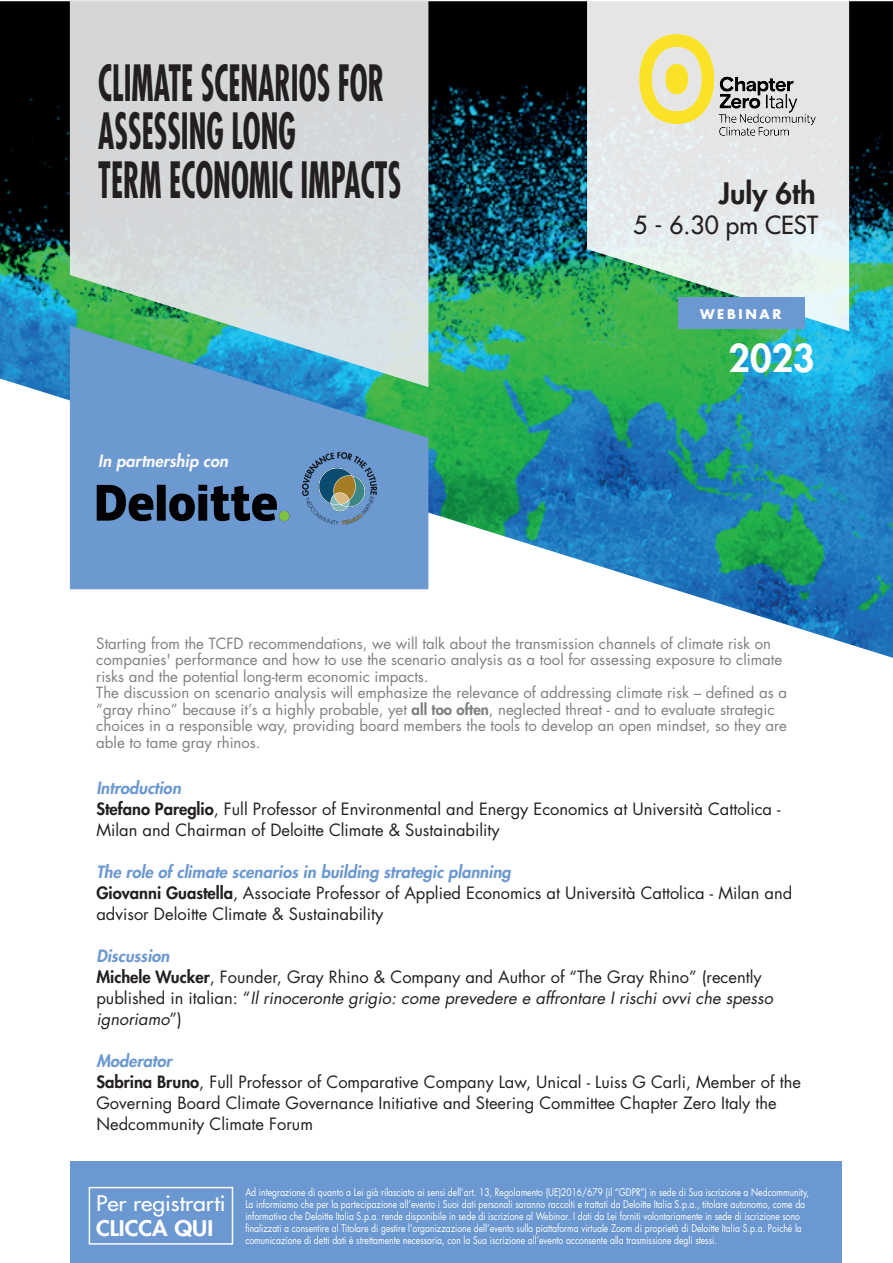
<style>
.page{position:relative;width:893px;height:1263px;background:#fff}
.page>*{position:absolute;margin:0;border:0;box-sizing:border-box;transform-origin:0 0}
.t1{font:700 condensed 48.6px/48.6px "Futura Std";color:#231f20;scale:.63 1}
.t2{font:37.95px "Myriad Pro";color:#fff;scale:.24 1}
.t3{font:800 37.2px "Futura Std";color:#fff}
.t4{font:800 28.8px "Futura Std";color:#231f20}
.t5{font:500 24.3px "Futura Std";color:#231f20}
.t6{font:500 21px "Futura Std";color:#fff;scale:1.09 1}
.t7{font:800 21px "Futura Std";color:#fff;scale:1.09 1}
.t8{font:16.5px/21px "Futura Std";color:#231f20}
.t9{font:italic 800 16.5px "Futura Std";color:#f7f8f7}
.t10{font:15px/16.5px "Futura Std";color:#7c7f81}
.t11{font:700 13.05px "Futura Std";letter-spacing:.2em;color:#fff}
.t12{font:10.35px/12px "Futura Std";color:#fff;scale:.83 1}
.s1{font-weight:800}
.s2{font-weight:800;font-style:italic;color:#6b98d0}
.s3{font-style:italic}
</style>
<div class="page">
<img style="left:0;top:1px;width:893px;height:657px">
<svg style="left:587px;top:1px;width:262px;height:330px;background:#d0e1d8"></svg>
<svg style="left:70px;top:387px;width:358px;height:202px;background:#6699ca"></svg>
<svg style="left:70px;top:0;width:358px;height:387px;background:#c0d1d2"></svg>
<div style="left:70px;top:1161px;width:771px;height:102px;background:#6b98d0"></div>
<div style="left:679px;top:297px;width:126px;height:31px;background:#6b98d0"></div>
<img style="left:94px;top:481px;width:198px;height:43px">
<div style="left:89px;top:1187px;width:144px;height:57px;border:2px solid #f9fcfe"></div>
<img style="left:302px;top:452px;width:75px;height:72px">
<img style="left:639px;top:35px;width:176px;height:103px">
<h1 class="t1" style="left:98px;top:59px;width:482px">CLIMATE SCENARIOS FOR<br>ASSESSING LONG<br>TERM ECONOMIC IMPACTS</h1>
<p class="t9" style="left:98px;top:450px;width:131px">In partnership con</p>
<h3 class="t4" style="left:719px;top:175px;width:98px">July 6th</h3>
<h3 class="t5" style="left:633px;top:210px;width:186px">5 - 6.30 pm CEST</h3>
<p class="t11" style="left:700px;top:305px;width:83px">WEBINAR</p>
<h3 class="t3" style="left:729px;top:334px;width:88px">2023</h3>
<p class="t10" style="left:96px;top:635px;width:692px">Starting from the TCFD recommendations, we will talk about the transmission channels of climate risk on companies' performance and how to use the scenario analysis as a tool for assessing exposure to climate risks and the potential long-term economic impacts.<br>The discussion on scenario analysis will emphasize the relevance of addressing climate risk – defined as a “gray rhino” because it’s a highly probable, yet <span class="s1">all too often</span>, neglected threat - and to evaluate strategic choices in a responsible way, providing board members the tools to develop an open mindset, so they are able to tame gray rhinos.</p>
<p class="t8" style="left:96px;top:778px;width:686px"><span class="s2">Introduction<br></span><span class="s1">Stefano Pareglio</span>, Full Professor of Environmental and Energy Economics at Università Cattolica -<br>Milan and Chairman of Deloitte Climate &amp; Sustainability</p>
<p class="t8" style="left:96px;top:862px;width:697px"><span class="s2">The role of climate scenarios in building strategic planning<br></span><span class="s1">Giovanni Guastella</span>, Associate Professor of Applied Economics at Università Cattolica - Milan and advisor Deloitte Climate &amp; Sustainability</p>
<p class="t8" style="left:96px;top:946px;width:678px"><span class="s2">Discussion<br></span><span class="s1">Michele Wucker</span>, Founder, Gray Rhino &amp; Company and Author of “The Gray Rhino” (recently published in italian: “<span class="s3">Il rinoceronte grigio: come prevedere e affrontare I rischi ovvi che spesso ignoriamo</span>”)</p>
<p class="t8" style="left:96px;top:1051px;width:706px"><span class="s2">Moderator<br></span><span class="s1">Sabrina Bruno</span>, Full Professor of Comparative Company Law, Unical - Luiss G Carli, Member of the Governing Board Climate Governance Initiative and Steering Committee Chapter Zero Italy the Nedcommunity Climate Forum</p>
<p class="t12" style="left:245px;top:1186px;width:681px">Ad integrazione di quanto a Lei già rilasciato ai sensi dell’art. 13, Regolamento (UE)2016/679 (il “GDPR”) in sede di Sua iscrizione a Nedcommunity, La informiamo che per la partecipazione all’evento i Suoi dati personali saranno raccolti e trattati da Deloitte Italia S.p.a., titolare autonomo, come da informativa che Deloitte Italia S.p.a. rende disponibile in sede di iscrizione al Webinar. I dati da Lei forniti volontariamente in sede di iscrizione sono finalizzati a consentire al Titolare di gestire l’organizzazione dell’evento sulla piattaforma virtuale Zoom di proprietà di Deloitte Italia S.p.a. Poiché la comunicazione di detti dati è strettamente necessaria, con la Sua iscrizione all’evento acconsente alla trasmissione degli stessi.</p>
<p class="t6" style="left:96px;top:1189px;width:121px">Per registrarti</p>
<p class="t7" style="left:96px;top:1215px;width:109px">CLICCA QUI</p>
<h2 class="t2" style="left:74px;top:1195px;width:1398px">https://deloitte.zoom.us/webinar/register/WN_EJuwBzVnQ1qEZg4vTBgqBQ#/registration</h2>
</div>
